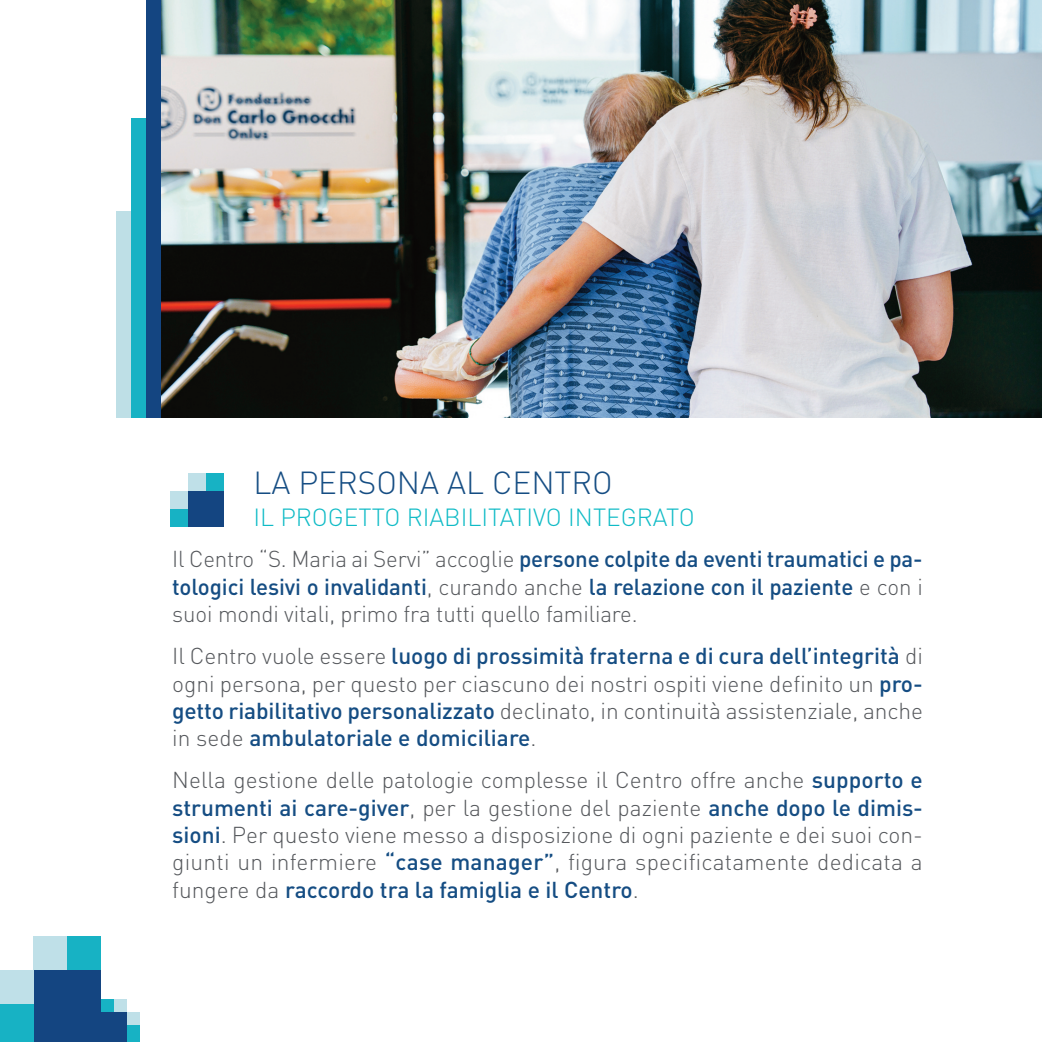
<style>
.page{position:relative;width:1042px;height:1042px;background:#fff}
.page>*{position:absolute;margin:0;border:0;box-sizing:border-box;transform-origin:0 0}
.t1{font:300 31.5px "DIN Pro";color:#154d83}
.t2{font:300 24.5px "DIN Pro";color:#0fbbc6}
.t3{font:300 22.75px/27.3px "DIN Pro";letter-spacing:-.005em;color:#55585c;text-align:justify}
.s1{font-weight:500;color:#154d83}
</style>
<div class="page">
<div style="left:117px;top:211px;width:44px;height:206px;background:#bedfe6"></div>
<div style="left:132px;top:118px;width:30px;height:299px;background:#17b2c4"></div>
<div style="left:146px;top:0;width:38px;height:417px;background:#144581"></div>
<div style="left:188px;top:491px;width:36px;height:36px;background:#144581"></div>
<div style="left:206px;top:473px;width:18px;height:18px;background:#17b2c4"></div>
<div style="left:170px;top:509px;width:18px;height:18px;background:#17b2c4"></div>
<div style="left:170px;top:491px;width:18px;height:18px;background:#bfe0e8"></div>
<div style="left:188px;top:473px;width:18px;height:18px;background:#bfe0e8"></div>
<div style="left:33px;top:970px;width:68px;height:72px;background:#144581"></div>
<div style="left:67px;top:936px;width:34px;height:34px;background:#17b2c4"></div>
<div style="left:0;top:1004px;width:33px;height:38px;background:#17b2c4"></div>
<div style="left:0;top:970px;width:33px;height:34px;background:#bfe0e8"></div>
<div style="left:33px;top:936px;width:34px;height:34px;background:#bfe0e8"></div>
<div style="left:101px;top:1012px;width:26px;height:30px;background:#144581"></div>
<div style="left:127px;top:1025px;width:12px;height:17px;background:#17b2c4"></div>
<div style="left:101px;top:999px;width:13px;height:13px;background:#17b2c4"></div>
<div style="left:114px;top:999px;width:13px;height:13px;background:#bfe0e8"></div>
<div style="left:127px;top:1012px;width:12px;height:13px;background:#bfe0e8"></div>
<img style="left:162px;top:0;width:880px;height:418px">
<h1 class="t1" style="left:253px;top:471px;width:361px">LA PERSONA AL CENTRO</h1>
<p class="t2" style="left:253px;top:508px;width:443px">IL PROGETTO RIABILITATIVO INTEGRATO</p>
<p class="t3" style="left:172px;top:548px;width:752px">Il Centro “S. Maria ai Servi” accoglie <span class="s1">persone colpite da eventi traumatici e pa&shy;tologici lesivi o invalidanti</span>, curando anche <span class="s1">la relazione con il paziente</span> e con i suoi mondi vitali, primo fra tutti quello familiare.</p>
<p class="t3" style="left:172px;top:645px;width:752px">Il Centro vuole essere <span class="s1">luogo di prossimità fraterna e di cura dell’integrità</span> di ogni persona, per questo per ciascuno dei nostri ospiti viene definito un <span class="s1">pro&shy;getto riabilitativo personalizzato</span> declinato, in continuità assistenziale, anche in sede <span class="s1">ambulatoriale e domiciliare</span>.</p>
<p class="t3" style="left:172px;top:769px;width:752px">Nella gestione delle patologie complesse il Centro offre anche <span class="s1">supporto e strumenti ai care-giver</span>, per la gestione del paziente <span class="s1">anche dopo le dimis&shy;sioni</span>. Per questo viene messo a disposizione di ogni paziente e dei suoi con&shy;giunti un infermiere <span class="s1">“case manager”</span>, figura specificatamente dedicata a fungere da <span class="s1">raccordo tra la famiglia e il Centro</span>.</p>
</div>
